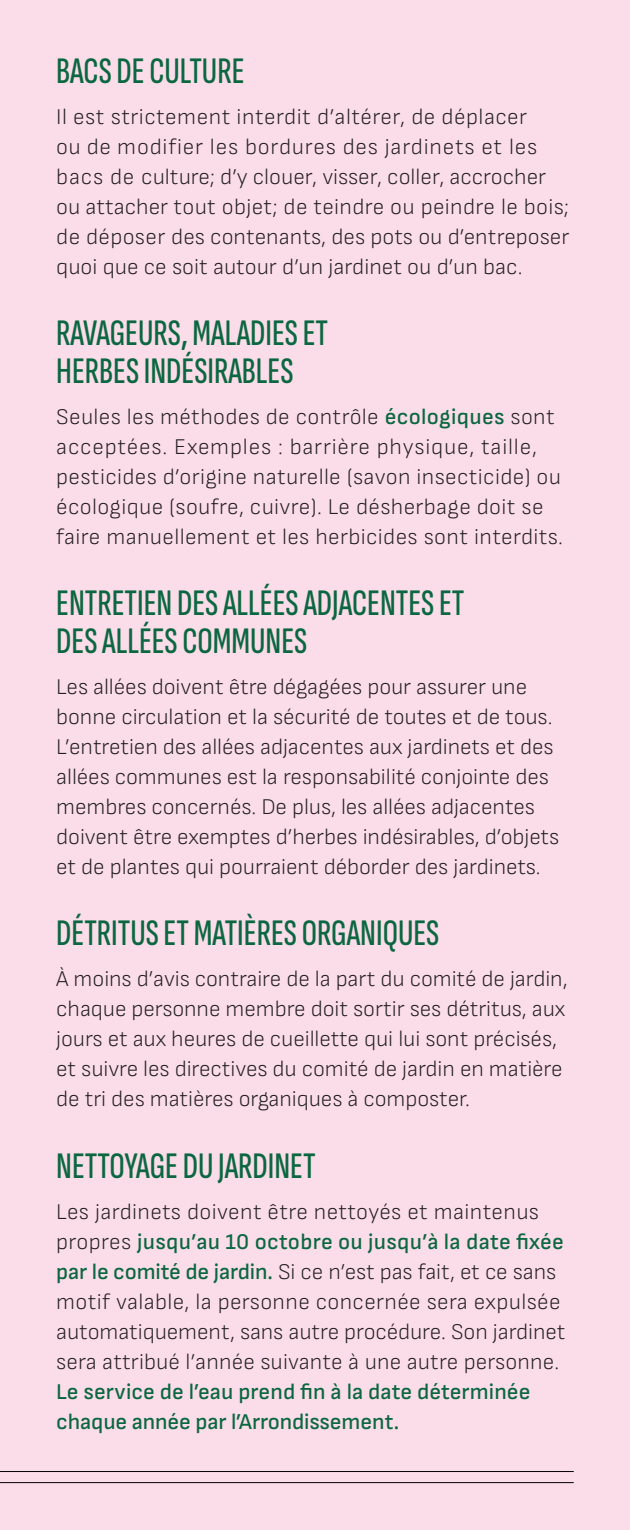
<style>
.page{position:relative;width:630px;height:1530px;background:#fbdde9}
.page>*{position:absolute;margin:0;border:0;box-sizing:border-box;transform-origin:0 0}
.t1{font:500 extra-condensed 37.5px/37.5px "Sofia Sans";color:#0b6741}
.t2{font:300 22.5px/30px "Sofia Sans";letter-spacing:-.005em;color:#231f20}
.t3{font:300 22.5px/30px "Sofia Sans";letter-spacing:.015em;color:#231f20}
.t4{font:500 22.5px/30px "Sofia Sans";letter-spacing:-.005em;color:#0b6741}
.s1{font-weight:500;color:#0b6741}
</style>
<div class="page">
<hr style="left:0;top:1482px;width:574px;height:1px;background:#010101">
<hr style="left:0;top:1471px;width:574px;height:1px;background:#010101">
<h1 class="t1" style="left:56px;top:52px;width:190px">BACS DE CULTURE</h1>
<p class="t2" style="left:56px;top:101px;width:515px">Il est strictement interdit d’altérer, de déplacer<br>ou de modifier les bordures des jardinets et les bacs de culture; d’y clouer, visser, coller, accrocher ou attacher tout objet; de teindre ou peindre le bois; de déposer des contenants, des pots ou d’entreposer quoi que ce soit autour d’un jardinet ou d’un bac.</p>
<h1 class="t1" style="left:56px;top:314px;width:273px">RAVAGEURS, MALADIES ET<br>HERBES INDÉSIRABLES</h1>
<p class="t3" style="left:56px;top:401px;width:508px">Seules les méthodes de contrôle <span class="s1">écologiques</span> sont acceptées. Exemples : barrière physique, taille, pesticides d’origine naturelle (savon insecticide) ou écologique (soufre, cuivre). Le désherbage doit se faire manuellement et les herbicides sont interdits.</p>
<h1 class="t1" style="left:56px;top:584px;width:410px">ENTRETIEN DES ALLÉES ADJACENTES ET<br>DES ALLÉES COMMUNES</h1>
<p class="t2" style="left:56px;top:671px;width:505px">Les allées doivent être dégagées pour assurer une bonne circulation et la sécurité de toutes et de tous.<br>L’entretien des allées adjacentes aux jardinets et des allées communes est la responsabilité conjointe des membres concernés. De plus, les allées adjacentes doivent être exemptes d’herbes indésirables, d’objets et de plantes qui pourraient déborder des jardinets.</p>
<h1 class="t1" style="left:56px;top:914px;width:385px">DÉTRITUS ET MATIÈRES ORGANIQUES</h1>
<p class="t2" style="left:56px;top:964px;width:513px">À moins d’avis contraire de la part du comité de jardin, chaque personne membre doit sortir ses détritus, aux jours et aux heures de cueillette qui lui sont précisés, et suivre les directives du comité de jardin en matière de tri des matières organiques à composter.</p>
<h1 class="t1" style="left:56px;top:1147px;width:261px">NETTOYAGE DU JARDINET</h1>
<p class="t2" style="left:56px;top:1196px;width:511px">Les jardinets doivent être nettoyés et maintenus propres <span class="s1">jusqu’au 10 octobre ou jusqu’à la date fixée par le comité de jardin.</span> Si ce n’est pas fait, et ce sans motif valable, la personne concernée sera expulsée automatiquement, sans autre procédure. Son jardinet sera attribué l’année suivante à une autre personne.</p>
<p class="t4" style="left:56px;top:1376px;width:476px">Le service de l’eau prend fin à la date déterminée chaque année par l’Arrondissement.</p>
</div>
